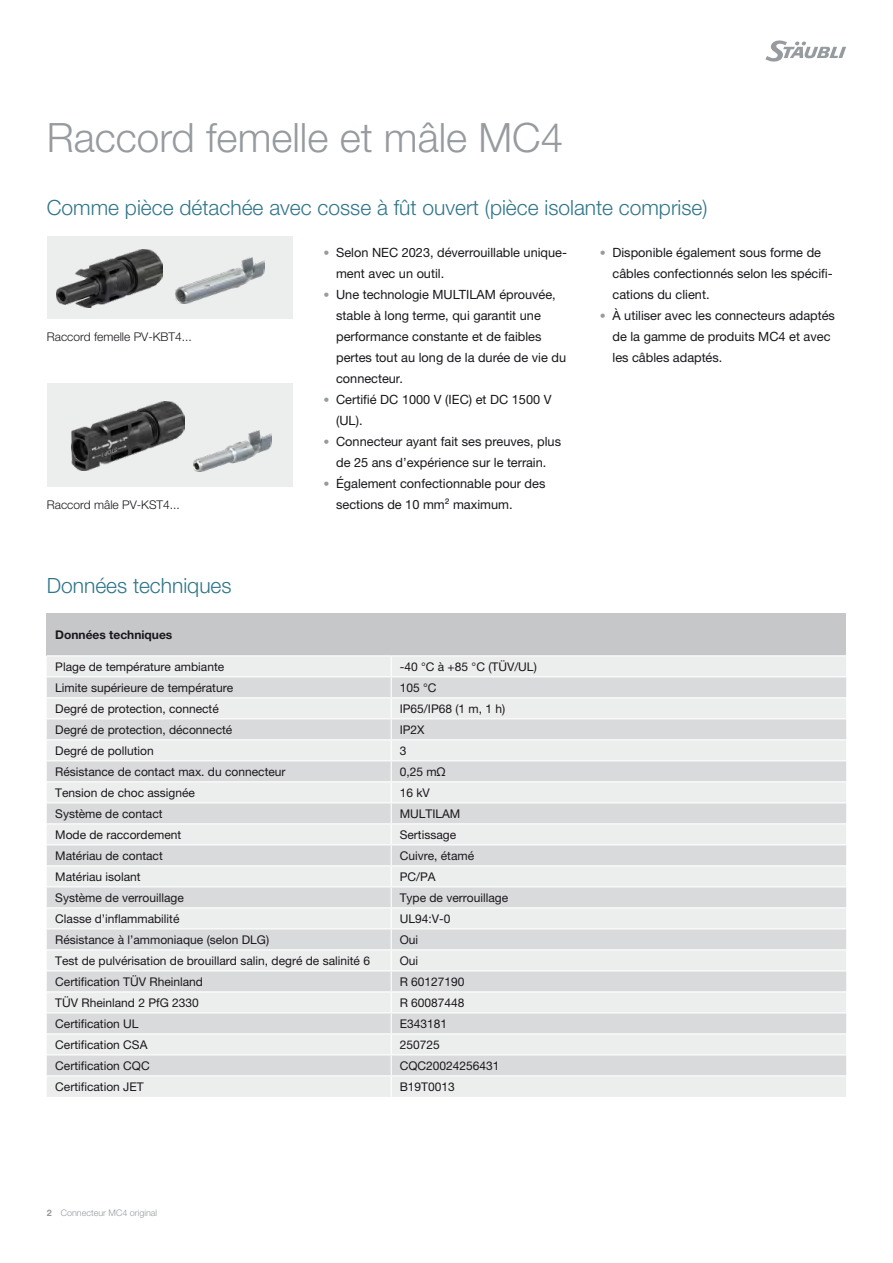
<style>
.page{position:relative;width:893px;height:1263px;background:#fff}
.page>*{position:absolute;margin:0;border:0;box-sizing:border-box;transform-origin:0 0}
.Headline_Inside_FR{font:300 40.5px "Helvetica Neue LTW1 G";color:#969b9f}
.Subheadline_Inside_F{font:300 21px "Helvetica Neue LTW1 G";color:#30768a}
.t1{font:12.75px/21px "Helvetica Neue LTW1 G";color:#1a171c}
.Table_Body_neutral{font:12px "Helvetica Neue LTW1 G";color:#1a171c}
.Caption_Inside_neutr{font:300 12px "Helvetica Neue LTW1 G";color:#1a171c}
.Table_Header_neutral{font:700 12px "Helvetica Neue LTW1 G";color:#1a171c}
.t2{font:300 9px "Helvetica Neue LTW1 G";color:#969b9f}
.s1{font-weight:300;font-size:12px;color:#969b9f}
.s2{font-weight:700}
</style>
<div class="page">
<svg style="left:765px;top:40px;width:81px;height:22px"></svg>
<div style="left:48px;top:384px;width:245px;height:103px;background:#eceded"></div>
<div style="left:48px;top:237px;width:245px;height:82px;background:#eceded"></div>
<img style="left:193px;top:430px;width:78px;height:42px">
<img style="left:71px;top:402px;width:113px;height:68px">
<img style="left:57px;top:249px;width:106px;height:59px">
<img style="left:175px;top:257px;width:90px;height:47px">
<div style="left:47px;top:614px;width:799px;height:42px;background:#c6c7c8"></div>
<div style="left:47px;top:656px;width:799px;height:441px;background:#eceded"></div>
<svg style="left:47px;top:677px;width:799px;height:398px;background:#e2e3e4"></svg>
<hr style="left:47px;top:655px;width:344px;height:1px;background:#fff">
<hr style="left:391px;top:655px;width:455px;height:1px;background:#fff">
<hr style="left:47px;top:676px;width:344px;height:1px;background:#fff">
<hr style="left:391px;top:676px;width:455px;height:1px;background:#fff">
<hr style="left:47px;top:697px;width:344px;height:1px;background:#fff">
<hr style="left:391px;top:697px;width:455px;height:1px;background:#fff">
<hr style="left:47px;top:718px;width:344px;height:1px;background:#fff">
<hr style="left:391px;top:718px;width:455px;height:1px;background:#fff">
<hr style="left:47px;top:739px;width:344px;height:1px;background:#fff">
<hr style="left:391px;top:739px;width:455px;height:1px;background:#fff">
<hr style="left:47px;top:760px;width:344px;height:1px;background:#fff">
<hr style="left:391px;top:760px;width:455px;height:1px;background:#fff">
<hr style="left:47px;top:781px;width:344px;height:1px;background:#fff">
<hr style="left:391px;top:781px;width:455px;height:1px;background:#fff">
<hr style="left:47px;top:802px;width:344px;height:1px;background:#fff">
<hr style="left:391px;top:802px;width:455px;height:1px;background:#fff">
<hr style="left:47px;top:823px;width:344px;height:1px;background:#fff">
<hr style="left:391px;top:823px;width:455px;height:1px;background:#fff">
<hr style="left:47px;top:844px;width:344px;height:1px;background:#fff">
<hr style="left:391px;top:844px;width:455px;height:1px;background:#fff">
<hr style="left:47px;top:865px;width:344px;height:1px;background:#fff">
<hr style="left:391px;top:865px;width:455px;height:1px;background:#fff">
<hr style="left:47px;top:886px;width:344px;height:1px;background:#fff">
<hr style="left:391px;top:886px;width:455px;height:1px;background:#fff">
<hr style="left:47px;top:907px;width:344px;height:1px;background:#fff">
<hr style="left:391px;top:907px;width:455px;height:1px;background:#fff">
<hr style="left:47px;top:928px;width:344px;height:1px;background:#fff">
<hr style="left:391px;top:928px;width:455px;height:1px;background:#fff">
<hr style="left:47px;top:949px;width:344px;height:1px;background:#fff">
<hr style="left:391px;top:949px;width:455px;height:1px;background:#fff">
<hr style="left:47px;top:970px;width:344px;height:1px;background:#fff">
<hr style="left:47px;top:991px;width:344px;height:1px;background:#fff">
<hr style="left:47px;top:1012px;width:344px;height:1px;background:#fff">
<hr style="left:47px;top:1033px;width:344px;height:1px;background:#fff">
<hr style="left:47px;top:1054px;width:344px;height:1px;background:#fff">
<hr style="left:47px;top:1075px;width:344px;height:1px;background:#fff">
<hr style="left:391px;top:970px;width:455px;height:1px;background:#fff">
<hr style="left:391px;top:991px;width:455px;height:1px;background:#fff">
<hr style="left:391px;top:1012px;width:455px;height:1px;background:#fff">
<hr style="left:391px;top:1033px;width:455px;height:1px;background:#fff">
<hr style="left:391px;top:1054px;width:455px;height:1px;background:#fff">
<hr style="left:391px;top:1075px;width:455px;height:1px;background:#fff">
<svg style="left:391px;top:656px;width:1px;height:441px"></svg>
<p class="Headline_Inside_FR" style="left:47px;top:113px;width:518px">Raccord femelle et mâle MC4</p>
<p class="Subheadline_Inside_F" style="left:47px;top:194px;width:662px">Comme pièce détachée avec cosse à fût ouvert (pièce isolante comprise)</p>
<p class="Caption_Inside_neutr" style="left:47px;top:329px;width:147px">Raccord femelle PV-KBT4...</p>
<p class="Caption_Inside_neutr" style="left:47px;top:497px;width:135px">Raccord mâle PV-KST4...</p>
<p class="t1" style="left:336px;top:242px;width:232px;text-indent:-13px"><span class="s1">•</span> Selon NEC 2023, déverrouillable unique&shy;ment avec un outil.</p>
<p class="t1" style="left:336px;top:284px;width:232px;text-indent:-13px"><span class="s1">•</span> Une technologie MULTILAM éprouvée, stable à long terme, qui garantit une performance constante et de faibles pertes tout au long de la durée de vie du connecteur.</p>
<p class="t1" style="left:336px;top:389px;width:217px;text-indent:-13px"><span class="s1">•</span> Certifié DC 1000 V (IEC) et DC 1500 V (UL).</p>
<p class="t1" style="left:323px;top:431px;width:239px;text-align:center"><span class="s1">•</span> Connecteur ayant fait ses preuves, plus de 25 ans d’expérience sur le terrain.</p>
<p class="t1" style="left:336px;top:473px;width:211px;text-indent:-13px"><span class="s1">•</span> Également confectionnable pour des sections de 10 mm² maximum.</p>
<p class="Subheadline_Inside_F" style="left:47px;top:572px;width:186px">Données techniques</p>
<p class="Table_Header_neutral" style="left:55px;top:627px;width:119px">Données techniques</p>
<p class="Table_Body_neutral" style="left:55px;top:659px;width:170px">Plage de température ambiante</p>
<p class="Table_Body_neutral" style="left:400px;top:659px;width:139px">-40 °C à +85 °C (TÜV/UL)</p>
<p class="Table_Body_neutral" style="left:55px;top:680px;width:179px">Limite supérieure de température</p>
<p class="Table_Body_neutral" style="left:400px;top:680px;width:38px">105 °C</p>
<p class="Table_Body_neutral" style="left:55px;top:701px;width:165px">Degré de protection, connecté</p>
<p class="Table_Body_neutral" style="left:400px;top:701px;width:107px">IP65/IP68 (1 m, 1 h)</p>
<p class="Table_Body_neutral" style="left:55px;top:722px;width:179px">Degré de protection, déconnecté</p>
<p class="Table_Body_neutral" style="left:400px;top:722px;width:26px">IP2X</p>
<p class="Table_Body_neutral" style="left:55px;top:743px;width:100px">Degré de pollution</p>
<p class="Table_Body_neutral" style="left:400px;top:743px;width:8px">3</p>
<p class="Table_Body_neutral" style="left:55px;top:764px;width:232px">Résistance de contact max. du connecteur</p>
<p class="Table_Body_neutral" style="left:400px;top:764px;width:48px">0,25 mΩ</p>
<p class="Table_Body_neutral" style="left:55px;top:785px;width:141px">Tension de choc assignée</p>
<p class="Table_Body_neutral" style="left:400px;top:785px;width:32px">16 kV</p>
<p class="Table_Body_neutral" style="left:55px;top:806px;width:109px">Système de contact</p>
<p class="Table_Body_neutral" style="left:400px;top:806px;width:62px">MULTILAM</p>
<p class="Table_Body_neutral" style="left:55px;top:827px;width:128px">Mode de raccordement</p>
<p class="Table_Body_neutral" style="left:400px;top:827px;width:58px">Sertissage</p>
<p class="Table_Body_neutral" style="left:55px;top:848px;width:109px">Matériau de contact</p>
<p class="Table_Body_neutral" style="left:400px;top:848px;width:76px">Cuivre, étamé</p>
<p class="Table_Body_neutral" style="left:55px;top:869px;width:87px">Matériau isolant</p>
<p class="Table_Body_neutral" style="left:400px;top:869px;width:37px">PC/PA</p>
<p class="Table_Body_neutral" style="left:55px;top:890px;width:130px">Système de verrouillage</p>
<p class="Table_Body_neutral" style="left:400px;top:890px;width:110px">Type de verrouillage</p>
<p class="Table_Body_neutral" style="left:55px;top:911px;width:126px">Classe d’inflammabilité</p>
<p class="Table_Body_neutral" style="left:400px;top:911px;width:52px">UL94:V-0</p>
<p class="Table_Body_neutral" style="left:55px;top:932px;width:215px">Résistance à l’ammoniaque (selon DLG)</p>
<p class="Table_Body_neutral" style="left:400px;top:932px;width:20px">Oui</p>
<p class="Table_Body_neutral" style="left:55px;top:953px;width:316px">Test de pulvérisation de brouillard salin, degré de salinité 6</p>
<p class="Table_Body_neutral" style="left:400px;top:953px;width:20px">Oui</p>
<p class="Table_Body_neutral" style="left:55px;top:974px;width:149px">Certification TÜV Rheinland</p>
<p class="Table_Body_neutral" style="left:400px;top:974px;width:66px">R 60127190</p>
<p class="Table_Body_neutral" style="left:55px;top:995px;width:145px">TÜV Rheinland 2 PfG 2330</p>
<p class="Table_Body_neutral" style="left:400px;top:995px;width:66px">R 60087448</p>
<p class="Table_Body_neutral" style="left:55px;top:1016px;width:85px">Certification UL</p>
<p class="Table_Body_neutral" style="left:400px;top:1016px;width:49px">E343181</p>
<p class="Table_Body_neutral" style="left:55px;top:1037px;width:94px">Certification CSA</p>
<p class="Table_Body_neutral" style="left:400px;top:1037px;width:42px">250725</p>
<p class="Table_Body_neutral" style="left:55px;top:1058px;width:96px">Certification CQC</p>
<p class="Table_Body_neutral" style="left:400px;top:1058px;width:101px">CQC20024256431</p>
<p class="Table_Body_neutral" style="left:55px;top:1079px;width:90px">Certification JET</p>
<p class="Table_Body_neutral" style="left:400px;top:1079px;width:57px">B19T0013</p>
<p class="t1" style="left:612px;top:242px;width:222px;text-indent:-13px"><span class="s1">•</span> Disponible également sous forme de câbles confectionnés selon les spécifi&shy;cations du client.</p>
<p class="t1" style="left:612px;top:305px;width:224px;text-indent:-13px"><span class="s1">•</span> À utiliser avec les connecteurs adaptés de la gamme de produits MC4 et avec les câbles adaptés.</p>
<p class="t2" style="left:47px;top:1207px;width:112px"><span class="s2">2</span> Connecteur MC4 original</p>
</div>
